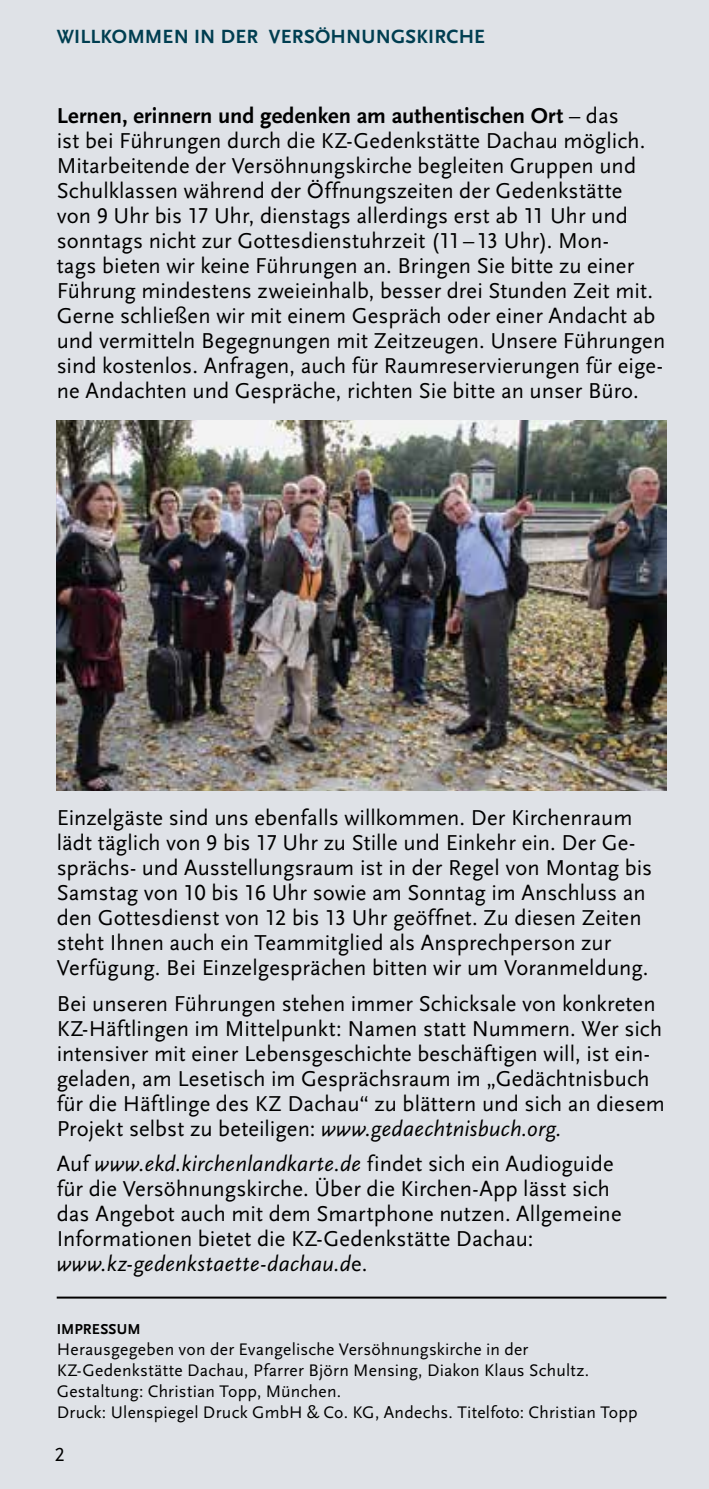
<style>
.page{position:relative;width:709px;height:1489px;background:#fff}
.page>*{position:absolute;margin:0;border:0;box-sizing:border-box;transform-origin:0 0}
.t1{font:22.5px/25px "Scala Sans Regular LF";letter-spacing:.005em;color:#000}
.t2{font:22.5px "Scala Sans Regular LF Italic";letter-spacing:.015em;color:#000}
.t3{font:22.5px "Scala Sans Bold LF";letter-spacing:.005em;color:#000}
.t4{font:20px "Scala Sans Bold LF";letter-spacing:.01em;color:#003e51}
.t5{font:20px "Scala Sans Regular LF";color:#000}
.t6{font:17.5px/21px "Scala Sans Regular LF";letter-spacing:.015em;color:#000}
.t7{font:15px "Scala Sans Bold LF";letter-spacing:.01em;color:#000}
.s1{font-family:"Scala Sans Regular LF"}
.s2{font-family:"Scala Sans Regular LF Italic"}
</style>
<div class="page">
<div style="left:0;top:0;width:709px;height:1488px;background:#dfe2e7"></div>
<img style="left:57px;top:420px;width:609px;height:370px">
<hr style="left:57px;top:1296px;width:609px;height:2px;background:#000">
<p class="t4" style="left:57px;top:26px;width:430px">WILLKOMMEN IN DER VERSÖHNUNGSKIRCHE</p>
<p class="t3" style="left:57px;top:103px;width:563px">Lernen, erinnern und gedenken am authentischen Ort <span class="s1">– das</span></p>
<p class="t1" style="left:57px;top:128px;width:610px">ist bei Führungen durch die KZ-Gedenkstätte Dachau möglich.<br>Mitarbeitende der Versöhnungskirche begleiten Gruppen und Schulklassen während der Öffnungszeiten der Gedenkstätte<br>von 9 Uhr bis 17 Uhr, dienstags allerdings erst ab 11 Uhr und sonntags nicht zur Gottesdienstuhrzeit (11–13 Uhr). Mon-<br>tags bieten wir keine Führungen an. Bringen Sie bitte zu einer Führung mindestens zweieinhalb, besser drei Stunden Zeit mit.<br>Gerne schließen wir mit einem Gespräch oder einer Andacht ab und vermitteln Begegnungen mit Zeitzeugen. Unsere Führungen sind kostenlos. Anfragen, auch für Raumreservierungen für eige&shy;ne Andachten und Gespräche, richten Sie bitte an unser Büro.</p>
<p class="t1" style="left:57px;top:805px;width:597px">Einzelgäste sind uns ebenfalls willkommen. Der Kirchenraum lädt täglich von 9 bis 17 Uhr zu Stille und Einkehr ein. Der Ge&shy;sprächs- und Ausstellungsraum ist in der Regel von Montag bis Samstag von 10 bis 16 Uhr sowie am Sonntag im Anschluss an den Gottesdienst von 12 bis 13 Uhr geöffnet. Zu diesen Zeiten steht Ihnen auch ein Teammitglied als Ansprechperson zur Verfügung. Bei Einzelgesprächen bitten wir um Voranmeldung.</p>
<p class="t1" style="left:57px;top:991px;width:609px">Bei unseren Führungen stehen immer Schicksale von konkreten KZ-Häftlingen im Mittelpunkt: Namen statt Nummern. Wer sich intensiver mit einer Lebensgeschichte beschäftigen will, ist ein&shy;geladen, am Lesetisch im Gesprächsraum im „Gedächtnisbuch für die Häftlinge des KZ Dachau“ zu blättern und sich an diesem Projekt selbst zu beteiligen: <span class="s2">www.gedaechtnisbuch.org.</span></p>
<p class="t2" style="left:57px;top:1151px;width:558px"><span class="s1">Auf</span> www.ekd.kirchenlandkarte.de <span class="s1">findet sich ein Audioguide</span></p>
<p class="t1" style="left:57px;top:1176px;width:566px">für die Versöhnungskirche. Über die Kirchen-App lässt sich das Angebot auch mit dem Smartphone nutzen. Allgemeine<br>Informationen bietet die KZ-Gedenkstätte Dachau:</p>
<p class="t2" style="left:57px;top:1251px;width:312px">www.kz-gedenkstaette-dachau.d<span class="s1">e.</span></p>
<p class="t7" style="left:57px;top:1320px;width:85px">IMPRESSUM</p>
<p class="t6" style="left:57px;top:1338px;width:582px">Herausgegeben von der Evangelische Versöhnungskirche in der KZ-Gedenkstätte Dachau, Pfarrer Björn Mensing, Diakon Klaus Schultz.<br>Gestaltung: Christian Topp, München.<br>Druck: Ulenspiegel Druck GmbH &amp; Co. KG, Andechs. Titelfoto: Christian Topp</p>
<p class="t5" style="left:55px;top:1442px;width:11px">2</p>
</div>
